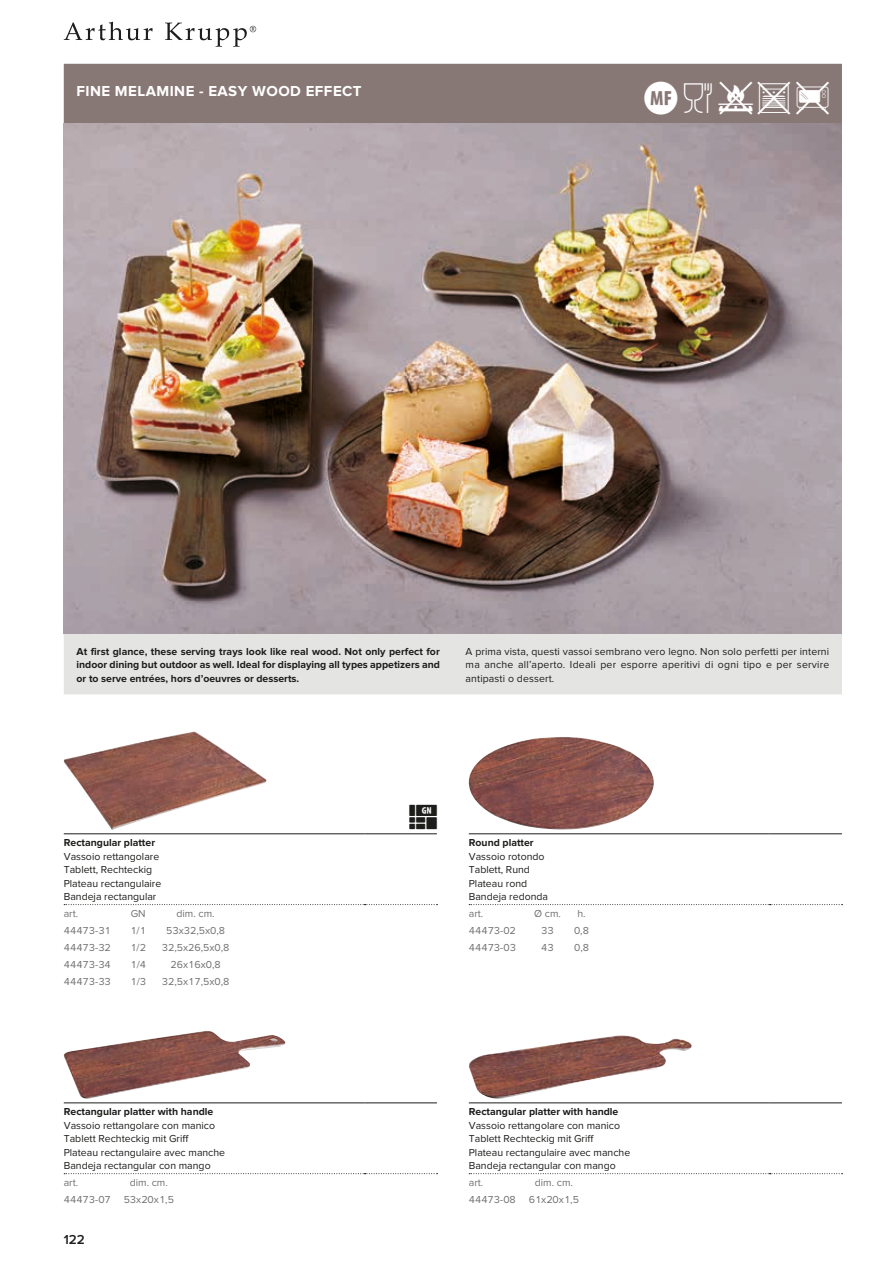
<style>
.page{position:relative;width:893px;height:1263px;background:#fff}
.page>*{position:absolute;margin:0;border:0;box-sizing:border-box;transform-origin:0 0}
.t1{font:33px "Simboli Paderno";color:#fff}
.t2{font:27px "Simboli Paderno";color:#1d1d1b}
.t3{font:700 15px "Proxima Nova";letter-spacing:.03em;color:#fff}
.t4{font:600 13.5px "Proxima Nova";color:#1d1d1b}
.t5{font:10.5px/13.5px "Proxima Nova";color:#1d1d1b}
.t6{font:700 10.5px/13.5px "Proxima Nova";color:#1d1d1b;text-align:justify}
.t7{font:10.5px/17.1px "Proxima Nova";color:#70706f}
</style>
<div class="page">
<svg style="left:64px;top:22px;width:89px;height:18px"></svg>
<svg style="left:165px;top:23px;width:91px;height:24px"></svg>
<div style="left:64px;top:64px;width:778px;height:59px;background:#887875"></div>
<div style="left:64px;top:634px;width:778px;height:60px;background:#e4e4e3"></div>
<img style="left:64px;top:123px;width:778px;height:511px">
<hr style="left:64px;top:833px;width:301px;height:1px;background:#1d1d1b">
<hr style="left:365px;top:833px;width:72px;height:1px;background:#1d1d1b">
<svg style="left:64px;top:904px;width:374px;height:1px"></svg>
<img style="left:64px;top:731px;width:202px;height:98px">
<hr style="left:469px;top:833px;width:301px;height:1px;background:#1d1d1b">
<hr style="left:770px;top:833px;width:72px;height:1px;background:#1d1d1b">
<svg style="left:469px;top:904px;width:374px;height:1px"></svg>
<img style="left:469px;top:738px;width:185px;height:92px">
<hr style="left:64px;top:1102px;width:301px;height:1px;background:#1d1d1b">
<hr style="left:365px;top:1102px;width:72px;height:1px;background:#1d1d1b">
<svg style="left:64px;top:1173px;width:374px;height:1px"></svg>
<img style="left:64px;top:1031px;width:221px;height:67px">
<hr style="left:469px;top:1102px;width:301px;height:1px;background:#1d1d1b">
<hr style="left:770px;top:1102px;width:72px;height:1px;background:#1d1d1b">
<svg style="left:469px;top:1173px;width:374px;height:1px"></svg>
<img style="left:469px;top:1035px;width:197px;height:63px">
<h3 class="t3" style="left:77px;top:83px;width:287px">FINE MELAMINE - EASY WOOD EFFECT</h3>
<h1 class="t1" style="left:645px;top:82px;width:186px">J B CX JX HX</h1>
<p class="t6" style="left:77px;top:645px;width:365px">At first glance, these serving trays look like real wood. Not only perfect for indoor dining but outdoor as well. Ideal for displaying all types appetizers and or to serve entrées, hors d’oeuvres or desserts.</p>
<p class="t5" style="left:466px;top:645px;width:365px;text-align:justify">A prima vista, questi vassoi sembrano vero legno. Non solo perfetti per interni ma anche all’aperto. Ideali per esporre aperitivi di ogni tipo e per servire antipasti o dessert.</p>
<p class="t6" style="left:64px;top:836px;width:93px">Rectangular platter</p>
<p class="t5" style="left:64px;top:850px;width:99px">Vassoio rettangolare<br>Tablett, Rechteckig<br>Plateau rectangulaire<br>Bandeja rectangular</p>
<p class="t7" style="left:64px;top:905px;width:16px">art.</p>
<p class="t7" style="left:131px;top:905px;width:16px">GN</p>
<p class="t7" style="left:177px;top:905px;width:40px">dim. cm.</p>
<p class="t7" style="left:64px;top:922px;width:49px">44473-31</p>
<p class="t7" style="left:130px;top:922px;width:17px">1/1</p>
<p class="t7" style="left:166px;top:922px;width:60px">53x32,5x0,8</p>
<p class="t7" style="left:64px;top:939px;width:49px">44473-32</p>
<p class="t7" style="left:130px;top:939px;width:17px">1/2</p>
<p class="t7" style="left:162px;top:939px;width:69px">32,5x26,5x0,8</p>
<p class="t7" style="left:64px;top:956px;width:49px">44473-34</p>
<p class="t7" style="left:130px;top:956px;width:17px">1/4</p>
<p class="t7" style="left:170px;top:956px;width:52px">26x16x0,8</p>
<p class="t7" style="left:64px;top:973px;width:49px">44473-33</p>
<p class="t7" style="left:130px;top:973px;width:17px">1/3</p>
<p class="t7" style="left:162px;top:973px;width:69px">32,5x17,5x0,8</p>
<p class="t6" style="left:64px;top:1105px;width:151px">Rectangular platter with handle</p>
<p class="t5" style="left:64px;top:1119px;width:163px">Vassoio rettangolare con manico<br>Tablett Rechteckig mit Griff<br>Plateau rectangulaire avec manche<br>Bandeja rectangular con mango</p>
<p class="t7" style="left:64px;top:1174px;width:16px">art.</p>
<p class="t7" style="left:64px;top:1174px;width:112px;text-indent:66px">dim. cm.<br>44473-07 53x20x1,5</p>
<p class="t4" style="left:64px;top:1231px;width:23px">122</p>
<h2 class="t2" style="left:409px;top:803px;width:29px">S</h2>
<p class="t6" style="left:469px;top:836px;width:66px">Round platter</p>
<p class="t5" style="left:469px;top:850px;width:81px">Vassoio rotondo<br>Tablett, Rund<br>Plateau rond<br>Bandeja redonda</p>
<p class="t7" style="left:469px;top:905px;width:16px">art.</p>
<p class="t7" style="left:534px;top:905px;width:28px">Ø cm.</p>
<p class="t7" style="left:577px;top:905px;width:10px">h.</p>
<p class="t7" style="left:469px;top:922px;width:49px">44473-02</p>
<p class="t7" style="left:541px;top:922px;width:14px">33</p>
<p class="t7" style="left:574px;top:922px;width:16px">0,8</p>
<p class="t7" style="left:469px;top:939px;width:49px">44473-03</p>
<p class="t7" style="left:541px;top:939px;width:14px">43</p>
<p class="t7" style="left:574px;top:939px;width:16px">0,8</p>
<p class="t6" style="left:469px;top:1105px;width:151px">Rectangular platter with handle</p>
<p class="t5" style="left:469px;top:1119px;width:163px">Vassoio rettangolare con manico<br>Tablett Rechteckig mit Griff<br>Plateau rectangulaire avec manche<br>Bandeja rectangular con mango</p>
<p class="t7" style="left:469px;top:1174px;width:16px">art.</p>
<p class="t7" style="left:469px;top:1174px;width:112px;text-indent:66px">dim. cm.<br>44473-08 61x20x1,5</p>
</div>
